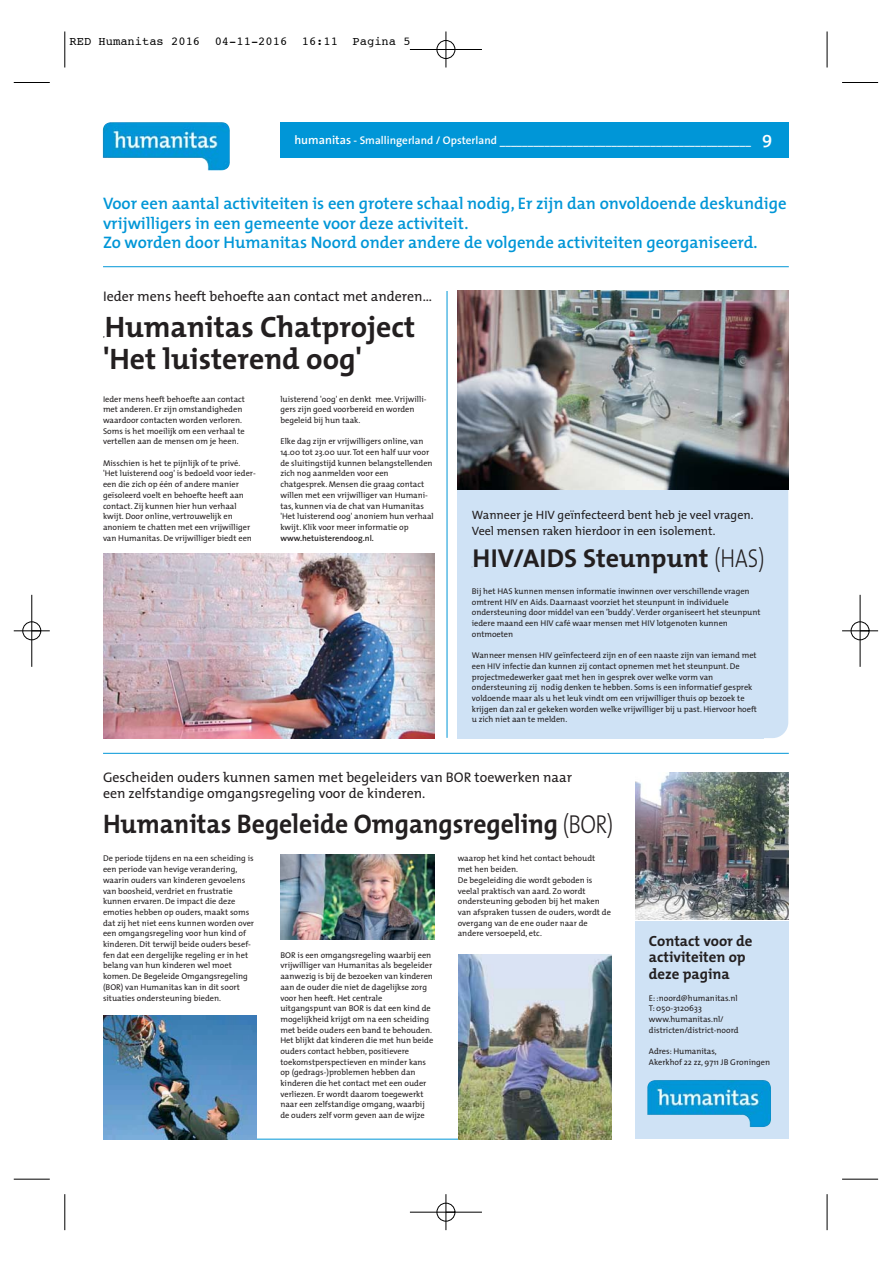
<style>
.page{position:relative;width:893px;height:1263px;background:#fff}
.page>*{position:absolute;margin:0;border:0;box-sizing:border-box;transform-origin:0 0}
.t1{font:700 29.7px/32.5px "The Mix";color:#231f20}
.t2{font:700 27px "The Mix";color:#231f20;scale:.95 1}
.t3{font:700 26.1px "The Mix";color:#231f20}
.t4{font:600 16.8px/19.5px "The Mix";color:#0096d7}
.t5{font:700 14.85px/16.8px "The Mix";color:#231f20}
.t6{font:13.95px/15.8px "The Mix";color:#231f20}
.t7{font:12.15px/15.8px "The Mix";color:#231f20}
.t8{font:12.15px "Courier";color:#000}
.t9{font:600 11.1px "The Sans";color:#fff}
.t10{font:8.4px/10.6px "The Mix";color:#231f20}
.t11{font:600 8.4px "The Sans";color:#231f20}
.t12{font:700 6.45px "The Mix";color:#231f20}
.t13{font:700 2.85px "The Mix";color:#231f20}
.s1{font-size:12.15px}
.s2{font-size:17.7px}
.s3{font-weight:300}
.s4{font-weight:300;font-size:26.1px}
</style>
<div class="page">
<div style="left:458px;top:291px;width:330px;height:447px;background:#cfe2f5;border-radius:16px"></div>
<img style="left:103px;top:122px;width:127px;height:48px">
<div style="left:280px;top:123px;width:508px;height:35px;background:#0096d7"></div>
<img style="left:103px;top:553px;width:331px;height:185px">
<hr style="left:106px;top:1139px;width:505px;height:1px;background:#0096d7">
<hr style="left:103px;top:266px;width:685px;height:1px;background:#0096d7">
<hr style="left:103px;top:753px;width:685px;height:1px;background:#0096d7">
<hr style="left:446px;top:291px;width:1px;height:447px;background:#0096d7">
<div style="left:635px;top:805px;width:153px;height:334px;background:#cfe2f5"></div>
<img style="left:647px;top:1080px;width:124px;height:47px">
<img style="left:635px;top:772px;width:153px;height:148px">
<img style="left:280px;top:855px;width:154px;height:85px">
<img style="left:459px;top:954px;width:152px;height:186px">
<div style="left:103px;top:1011px;width:154px;height:129px;background:#fff"></div>
<img style="left:103px;top:1015px;width:153px;height:125px">
<img style="left:458px;top:291px;width:330px;height:199px">
<hr style="left:65px;top:32px;width:1px;height:36px;background:#000">
<hr style="left:14px;top:82px;width:36px;height:1px;background:#000">
<hr style="left:826px;top:32px;width:1px;height:36px;background:#000">
<hr style="left:842px;top:82px;width:36px;height:1px;background:#000">
<hr style="left:65px;top:1194px;width:1px;height:36px;background:#000">
<hr style="left:14px;top:1179px;width:36px;height:1px;background:#000">
<hr style="left:826px;top:1194px;width:1px;height:36px;background:#000">
<hr style="left:842px;top:1179px;width:36px;height:1px;background:#000">
<div style="left:436px;top:40px;width:19px;height:19px;border:1px solid #fff;border-radius:50%"></div>
<div style="left:436px;top:1203px;width:19px;height:19px;border:1px solid #fff;border-radius:50%"></div>
<div style="left:22px;top:621px;width:19px;height:19px;border:1px solid #fff;border-radius:50%"></div>
<div style="left:850px;top:621px;width:19px;height:19px;border:1px solid #fff;border-radius:50%"></div>
<hr style="left:410px;top:49px;width:72px;height:1px;background:#000">
<hr style="left:410px;top:1212px;width:72px;height:1px;background:#000">
<hr style="left:32px;top:595px;width:1px;height:72px;background:#000">
<hr style="left:859px;top:595px;width:1px;height:72px;background:#000">
<hr style="left:445px;top:32px;width:1px;height:36px;background:#000">
<hr style="left:445px;top:1194px;width:1px;height:36px;background:#000">
<hr style="left:14px;top:631px;width:36px;height:1px;background:#000">
<hr style="left:842px;top:631px;width:36px;height:1px;background:#000">
<div style="left:437px;top:40px;width:18px;height:19px;border:1px solid #000;border-radius:50%"></div>
<div style="left:437px;top:1203px;width:18px;height:18px;border:1px solid #000;border-radius:50%"></div>
<div style="left:23px;top:622px;width:18px;height:18px;border:1px solid #000;border-radius:50%"></div>
<div style="left:850px;top:622px;width:19px;height:18px;border:1px solid #000;border-radius:50%"></div>
<h3 class="t8" style="left:70px;top:36px;width:342px">RED Humanitas 2016 04-11-2016 16:11 Pagina 5</h3>
<h3 class="t9" style="left:294px;top:135px;width:479px"><span class="s1">humanitas</span> - Smallingerland / Opsterland _____________________________________________ <span class="s2">9</span></h3>
<h3 class="t4" style="left:103px;top:196px;width:685px">Voor een aantal activiteiten is een grotere schaal nodig, Er zijn dan onvoldoende deskundige vrijwilligers in een gemeente voor deze activiteit.<br>Zo worden door Humanitas Noord onder andere de volgende activiteiten georganiseerd.</h3>
<h3 class="t6" style="left:103px;top:291px;width:330px">Ieder mens heeft behoefte aan contact met anderen...</h3>
<p class="t12" style="left:103px;top:332px;width:3px">,</p>
<h1 class="t1" style="left:103px;top:314px;width:314px">Humanitas Chatproject 'Het luisterend oog'</h1>
<p class="t10" style="left:103px;top:394px;width:143px">Ieder mens heeft behoefte aan contact met anderen. Er zijn omstandigheden waardoor contacten worden verloren.<br>Soms is het moeilijk om een verhaal te vertellen aan de mensen om je heen.</p>
<p class="t10" style="left:103px;top:459px;width:154px">Misschien is het te pijnlijk of te privé. 'Het luisterend oog' is bedoeld voor ieder&shy;een die zich op één of andere manier geïsoleerd voelt en behoefte heeft aan contact. Zij kunnen hier hun verhaal kwijt. Door online, vertrouwelijk en anoniem te chatten met een vrijwilliger van Humanitas. De vrijwilliger biedt een</p>
<p class="t10" style="left:280px;top:394px;width:148px">luisterend 'oog' en denkt mee. Vrijwilli&shy;gers zijn goed voorbereid en worden begeleid bij hun taak.</p>
<p class="t10" style="left:280px;top:437px;width:155px">Elke dag zijn er vrijwilligers online, van 14.00 tot 23.00 uur. Tot een half uur voor de sluitingstijd kunnen belangstellenden zich nog aanmelden voor een chatgesprek. Mensen die graag contact willen met een vrijwilliger van Humani&shy;tas, kunnen via de chat van Humanitas 'Het luisterend oog' anoniem hun verhaal kwijt. Klik voor meer informatie op</p>
<p class="t11" style="left:280px;top:534px;width:95px">www.hetuisterendoog.nl.</p>
<h3 class="t7" style="left:472px;top:508px;width:283px">Wanneer je HIV geïnfecteerd bent heb je veel vragen.<br>Veel mensen raken hierdoor in een isolement.</h3>
<p class="t13" style="left:472px;top:565px;width:2px">,</p>
<h3 class="t3" style="left:472px;top:546px;width:293px">HIV/AIDS Steunpunt <span class="s3">(HAS)</span></h3>
<p class="t10" style="left:472px;top:587px;width:290px">Bij het HAS kunnen mensen informatie inwinnen over verschillende vragen omtrent HIV en Aids. Daarnaast voorziet het steunpunt in individuele ondersteuning door middel van een 'buddy'. Verder organiseert het steunpunt iedere maand een HIV café waar mensen met HIV lotgenoten kunnen ontmoeten</p>
<p class="t10" style="left:472px;top:651px;width:286px">Wanneer mensen HIV geïnfecteerd zijn en of een naaste zijn van iemand met een HIV infectie dan kunnen zij contact opnemen met het steunpunt. De projectmedewerker gaat met hen in gesprek over welke vorm van ondersteuning zij nodig denken te hebben. Soms is een informatief gesprek voldoende maar als u het leuk vindt om een vrijwilliger thuis op bezoek te krijgen dan zal er gekeken worden welke vrijwilliger bij u past. Hiervoor hoeft u zich niet aan te melden.</p>
<h3 class="t6" style="left:103px;top:771px;width:470px">Gescheiden ouders kunnen samen met begeleiders van BOR toewerken naar een zelfstandige omgangsregeling voor de kinderen.</h3>
<h2 class="t2" style="left:103px;top:811px;width:538px">Humanitas Begeleide Omgangsregeling <span class="s4">(BOR)</span></h2>
<p class="t10" style="left:103px;top:854px;width:152px">De periode tijdens en na een scheiding is een periode van hevige verandering, waarin ouders van kinderen gevoelens van boosheid, verdriet en frustratie kunnen ervaren. De impact die deze emoties hebben op ouders, maakt soms dat zij het niet eens kunnen worden over een omgangsregeling voor hun kind of kinderen. Dit terwijl beide ouders besef&shy;fen dat een dergelijke regeling er in het belang van hun kinderen wel moet komen. De Begeleide Omgangsregeling (BOR) van Humanitas kan in dit soort situaties ondersteuning bieden.</p>
<p class="t10" style="left:280px;top:951px;width:154px">BOR is een omgangsregeling waarbij een vrijwilliger van Humanitas als begeleider aanwezig is bij de bezoeken van kinderen aan de ouder die niet de dagelijkse zorg voor hen heeft. Het centrale uitgangspunt van BOR is dat een kind de mogelijkheid krijgt om na een scheiding met beide ouders een band te behouden.<br>Het blijkt dat kinderen die met hun beide ouders contact hebben, positievere toekomstperspectieven en minder kans op (gedrags-)problemen hebben dan kinderen die het contact met een ouder verliezen. Er wordt daarom toegewerkt naar een zelfstandige omgang, waarbij de ouders zelf vorm geven aan de wijze</p>
<p class="t10" style="left:458px;top:854px;width:155px">waarop het kind het contact behoudt met hen beiden.<br>De begeleiding die wordt geboden is veelal praktisch van aard. Zo wordt ondersteuning geboden bij het maken van afspraken tussen de ouders, wordt de overgang van de ene ouder naar de andere versoepeld, etc.</p>
<h3 class="t5" style="left:649px;top:934px;width:105px">Contact voor de activiteiten op deze pagina</h3>
<p class="t10" style="left:649px;top:993px;width:91px">E: :noord@humanitas.nl<br>T: 050-3120633 www.humanitas.nl/ districten/district-noord</p>
<p class="t10" style="left:649px;top:1047px;width:123px">Adres: Humanitas,<br>Akerkhof 22 zz, 9711 JB Groningen</p>
</div>
